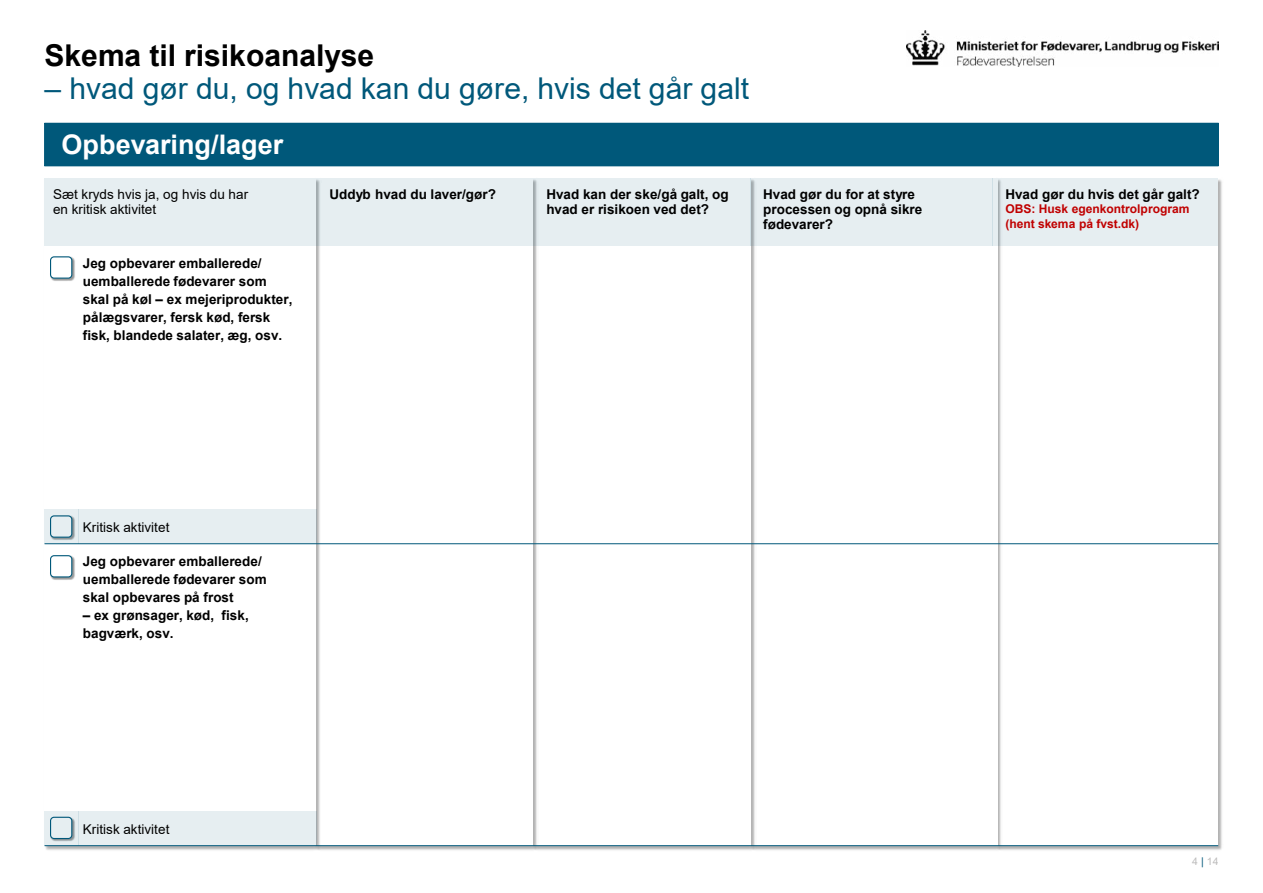
<style>
.page{position:relative;width:1263px;height:893px;background:#fff}
.page>*{position:absolute;margin:0;border:0;box-sizing:border-box;transform-origin:0 0}
.t1{font:30px "Arial";color:#00587a}
.t2{font:700 30px "Arial";color:#000}
.t3{font:700 27px "Arial";color:#fff}
.t4{font:700 13.5px/18px "Arial";color:#000}
.t5{font:13.5px/15.1px "Arial";letter-spacing:.005em;color:#000}
.t6{font:700 12px/15px "Arial";color:#c00000}
.t7{font:10.5px "Arial";color:#bdbcbc}
.s1{color:#00587a}
</style>
<div class="page">
<img style="left:906px;top:30px;width:312px;height:36px">
<img style="left:1003px;top:178px;width:219px;height:672px">
<div style="left:998px;top:179px;width:220px;height:667px;background:#fff"></div>
<img style="left:756px;top:178px;width:247px;height:672px">
<div style="left:751px;top:179px;width:246px;height:667px;background:#fff"></div>
<img style="left:539px;top:178px;width:217px;height:672px">
<div style="left:534px;top:179px;width:217px;height:667px;background:#fff"></div>
<img style="left:322px;top:178px;width:217px;height:672px">
<div style="left:316px;top:179px;width:217px;height:667px;background:#fff"></div>
<div style="left:45px;top:123px;width:1173px;height:43px;background:#00587a"></div>
<img style="left:44px;top:178px;width:278px;height:672px">
<div style="left:45px;top:179px;width:271px;height:667px;background:#fff"></div>
<img style="left:50px;top:256px;width:25px;height:25px">
<div style="left:50px;top:256px;width:22px;height:23px;background:#fff;border:1px solid #00587a;border-radius:4px"></div>
<img style="left:50px;top:555px;width:25px;height:25px">
<div style="left:50px;top:555px;width:22px;height:22px;background:#fff;border:1px solid #00587a;border-radius:4px"></div>
<div style="left:45px;top:179px;width:272px;height:67px;background:#e6eef1"></div>
<div style="left:317px;top:179px;width:217px;height:67px;background:#e6eef1"></div>
<div style="left:534px;top:179px;width:216px;height:67px;background:#e6eef1"></div>
<div style="left:750px;top:179px;width:243px;height:67px;background:#e6eef1"></div>
<div style="left:993px;top:179px;width:225px;height:67px;background:#e6eef1"></div>
<div style="left:45px;top:510px;width:34px;height:34px;background:#00587a;opacity:.1"></div>
<div style="left:79px;top:510px;width:238px;height:34px;background:#e6eef1"></div>
<div style="left:45px;top:812px;width:34px;height:34px;background:#00587a;opacity:.1"></div>
<div style="left:79px;top:812px;width:238px;height:34px;background:#e6eef1"></div>
<hr style="left:45px;top:543px;width:1173px;height:1px;background:#00587a">
<hr style="left:45px;top:845px;width:1173px;height:1px;background:#00587a">
<h1 class="t2" style="left:45px;top:34px;width:331px">Skema til risikoanalyse</h1>
<h1 class="t1" style="left:45px;top:67px;width:706px">– hvad gør du, og hvad kan du gøre, hvis det går galt</h1>
<h2 class="t3" style="left:62px;top:126px;width:223px">Opbevaring/lager</h2>
<p class="t5" style="left:53px;top:187px;width:197px">Sæt kryds hvis ja, og hvis du har en kritisk aktivitet</p>
<p class="t4" style="left:329px;top:185px;width:168px">Uddyb hvad du laver/gør?</p>
<p class="t4" style="left:546px;top:187px;width:184px;line-height:15.1px">Hvad kan der ske/gå galt, og hvad er risikoen ved det?</p>
<p class="t4" style="left:763px;top:187px;width:161px;line-height:15px">Hvad gør du for at styre processen og opnå sikre fødevarer?</p>
<p class="t4" style="left:1005px;top:185px;width:196px">Hvad gør du hvis det går galt?</p>
<p class="t6" style="left:1005px;top:202px;width:186px">OBS: Husk egenkontrolprogram (hent skema på fvst.dk)</p>
<p class="t4" style="left:83px;top:254px;width:211px">Jeg opbevarer emballerede/ uemballerede fødevarer som skal på køl – ex mejeriprodukter, pålægsvarer, fersk kød, fersk fisk, blandede salater, æg, osv.</p>
<p class="t5" style="left:83px;top:520px;width:88px">Kritisk aktivitet</p>
<p class="t4" style="left:83px;top:552px;width:185px">Jeg opbevarer emballerede/ uemballerede fødevarer som skal opbevares på frost</p>
<p class="t4" style="left:83px;top:606px;width:167px">– ex grønsager, kød, fisk, bagværk, osv.</p>
<p class="t5" style="left:83px;top:821px;width:88px">Kritisk aktivitet</p>
<p class="t7" style="left:1192px;top:854px;width:28px">4 <span class="s1">|</span> 14</p>
</div>
